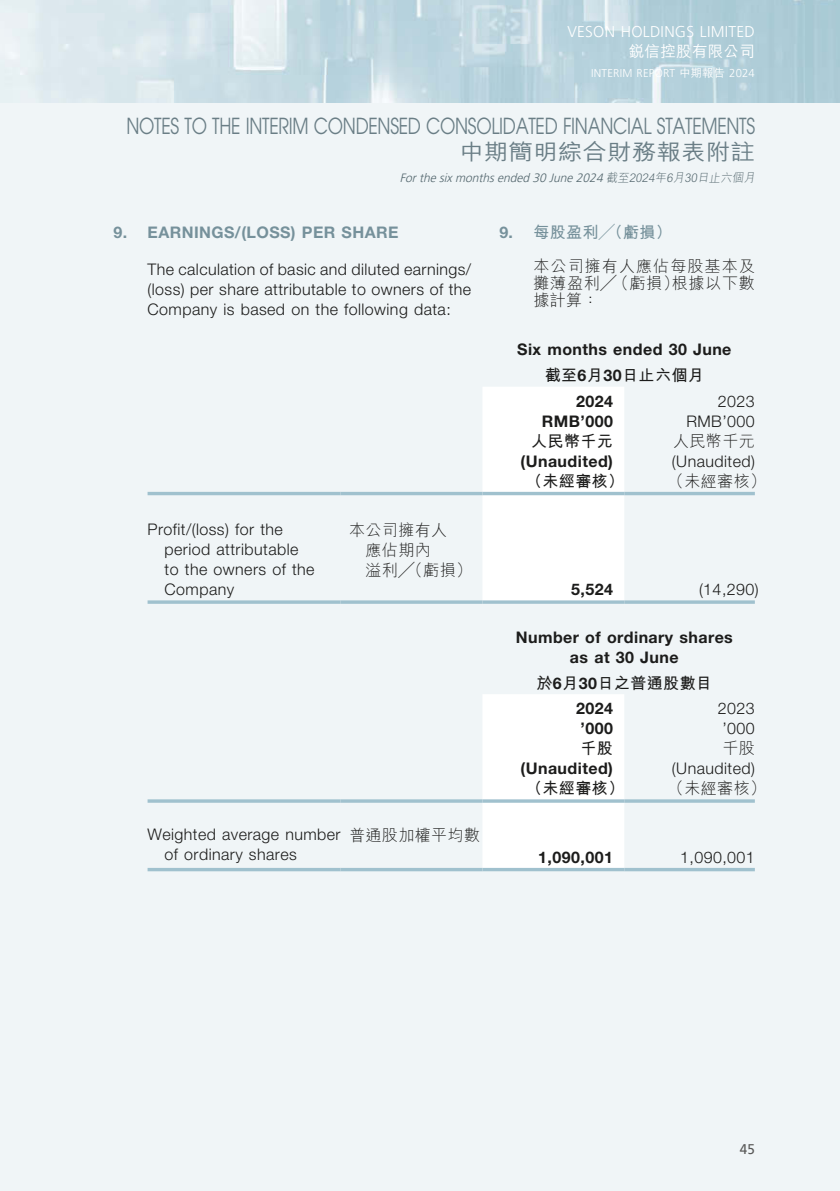
<style>
.page{position:relative;width:840px;height:1191px;background:#fff}
.page>*{position:absolute;margin:0;border:0;box-sizing:border-box;transform-origin:0 0}
.t1{font:22px "ITC Avant Garde Pro";letter-spacing:-.02em;color:#6a7e86;scale:.8 1}
.t2{font:500 22px "M Hei HK";letter-spacing:.015em;color:#6a7e86;scale:1.1 1}
.t3{font:300 16px/20px "Helvetica Neue LT Pro";letter-spacing:.025em;color:#1c1c1b}
.t4{font:700 16px/20px "Helvetica Neue LT Pro";letter-spacing:.025em;color:#1c1c1b;text-align:center}
.t5{font:300 16px/20px "M Hei HK";letter-spacing:.025em;color:#1c1c1b}
.t6{font:700 16px "M Hei HK";letter-spacing:.025em;color:#1c1c1b}
.t7{font:700 16px "Helvetica Neue LT Pro";letter-spacing:.025em;color:#76919b}
.t8{font:300 16px/34px "M Hei HK";letter-spacing:.07em;color:#1c1c1b}
.t9{font:300 16px/17px "M Hei HK";letter-spacing:.045em;color:#1c1c1b}
.t10{font:300 15.6px "Frutiger LT Pro";letter-spacing:.015em;color:#fff}
.t11{font:500 15.6px "M Hei HK";letter-spacing:.015em;color:#fff}
.t12{font:14px "Frutiger LT Pro";color:#575756;scale:.95 1}
.t13{font:italic 300 12px "Frutiger LT Pro";color:#54676e}
.t14{font:300 11.2px "Frutiger LT Pro";letter-spacing:.015em;color:#fff}
.s1{font-family:"M Hei HK";font-weight:500}
.s2{font-family:"M Hei HK";font-style:normal}
.s3{font-family:"Helvetica Neue LT Pro";font-weight:700;color:#76919b}
.s4{font-weight:700;color:#76919b}
.s5{font-family:"Helvetica Neue LT Pro"}
</style>
<div class="page">
<div style="left:0;top:0;width:839px;height:1191px;background:#f0f5f7"></div>
<img style="left:0;top:0;width:839px;height:102px">
<div style="left:482px;top:387px;width:142px;height:213px;background:#fff"></div>
<hr style="left:147px;top:492px;width:193px;height:3px;background:#a0c1ce">
<hr style="left:340px;top:492px;width:142px;height:3px;background:#a0c1ce">
<hr style="left:482px;top:492px;width:142px;height:3px;background:#a0c1ce">
<hr style="left:624px;top:492px;width:130px;height:3px;background:#a0c1ce">
<svg style="left:147px;top:600px;width:193px;height:4px"></svg>
<svg style="left:340px;top:600px;width:142px;height:4px"></svg>
<svg style="left:482px;top:600px;width:142px;height:4px"></svg>
<svg style="left:624px;top:600px;width:130px;height:4px"></svg>
<div style="left:482px;top:694px;width:142px;height:173px;background:#fff"></div>
<hr style="left:147px;top:799px;width:193px;height:3px;background:#a0c1ce">
<hr style="left:340px;top:799px;width:142px;height:3px;background:#a0c1ce">
<hr style="left:482px;top:799px;width:142px;height:3px;background:#a0c1ce">
<hr style="left:624px;top:799px;width:130px;height:3px;background:#a0c1ce">
<hr style="left:147px;top:868px;width:193px;height:3px;background:#a0c1ce">
<hr style="left:340px;top:868px;width:142px;height:3px;background:#a0c1ce">
<hr style="left:482px;top:868px;width:142px;height:3px;background:#a0c1ce">
<hr style="left:624px;top:868px;width:130px;height:3px;background:#a0c1ce">
<p class="t10" style="left:567px;top:22px;width:189px">VESON HOLDINGS LIMITED</p>
<p class="t11" style="left:628px;top:40px;width:127px">銳信控股有限公司</p>
<p class="t14" style="left:590px;top:66px;width:165px">INTERIM REPORT <span class="s1">中期報告</span> 2024</p>
<h1 class="t1" style="left:126px;top:112px;width:787px">NOTES TO THE INTERIM CONDENSED CONSOLIDATED FINANCIAL STATEMENTS</h1>
<h1 class="t2" style="left:459px;top:136px;width:270px">中期簡明綜合財務報表附註</h1>
<p class="t13" style="left:399px;top:171px;width:359px">Forthesixmonthsended 30 June2024 <span class="s2">截至2024年6月30日止六個月</span></p>
<p class="t7" style="left:113px;top:223px;width:286px">9. EARNINGS/(LOSS) PER SHARE</p>
<p class="t3" style="left:147px;top:259px;width:325px;text-align:justify">The calculation of basic and diluted earnings/ (loss) per share attributable to owners of the Company is based on the following data:</p>
<p class="t3" style="left:164px;top:519px;width:151px;text-indent:-17px">Profit/(loss) for the period attributable to the owners of the<br>Company</p>
<p class="t5" style="left:365px;top:520px;width:108px;text-indent:-16px">本公司擁有人<br>應佔期內<br>溢利╱（虧損）</p>
<p class="t3" style="left:164px;top:824px;width:177px;text-indent:-17px">Weighted average number of ordinary shares</p>
<p class="t5" style="left:349px;top:824px;width:133px">普通股加權平均數</p>
<p class="t8" style="left:533px;top:215px;width:223px;text-indent:-34px"><span class="s3">9.</span> <span class="s4">每股盈利╱（虧損）<br></span>本公司擁有人應佔每股基本及</p>
<p class="t9" style="left:533px;top:274px;width:223px">攤薄盈利╱（虧損）根據以下數據計算：</p>
<p class="t4" style="left:517px;top:339px;width:216px">Six months ended 30 June</p>
<p class="t6" style="left:544px;top:363px;width:160px">截至<span class="s5">6</span>月<span class="s5">30</span>日止六個月</p>
<p class="t4" style="left:575px;top:390px;width:38px">2024</p>
<p class="t3" style="left:717px;top:391px;width:38px">2023</p>
<p class="t4" style="left:541px;top:410px;width:73px">RMB’000</p>
<p class="t3" style="left:686px;top:411px;width:70px">RMB’000</p>
<p class="t6" style="left:531px;top:429px;width:83px">人民幣千元</p>
<p class="t5" style="left:672px;top:430px;width:83px">人民幣千元</p>
<p class="t4" style="left:520px;top:450px;width:94px">(Unaudited)</p>
<p class="t3" style="left:671px;top:451px;width:84px">(Unaudited)</p>
<p class="t6" style="left:525px;top:469px;width:100px">（未經審核）</p>
<p class="t5" style="left:667px;top:470px;width:100px">（未經審核）</p>
<p class="t4" style="left:571px;top:579px;width:43px">5,524</p>
<p class="t3" style="left:698px;top:579px;width:61px">(14,290)</p>
<p class="t4" style="left:515px;top:627px;width:218px">Number of ordinary shares as at 30 June</p>
<p class="t6" style="left:536px;top:671px;width:177px">於<span class="s5">6</span>月<span class="s5">30</span>日之普通股數目</p>
<p class="t4" style="left:575px;top:698px;width:38px">2024</p>
<p class="t3" style="left:717px;top:698px;width:38px">2023</p>
<p class="t4" style="left:580px;top:718px;width:34px">’000</p>
<p class="t3" style="left:722px;top:718px;width:34px">’000</p>
<p class="t6" style="left:580px;top:736px;width:34px">千股</p>
<p class="t5" style="left:722px;top:738px;width:34px">千股</p>
<p class="t4" style="left:520px;top:758px;width:94px">(Unaudited)</p>
<p class="t3" style="left:671px;top:758px;width:84px">(Unaudited)</p>
<p class="t6" style="left:526px;top:776px;width:100px">（未經審核）</p>
<p class="t5" style="left:667px;top:778px;width:100px">（未經審核）</p>
<p class="t4" style="left:538px;top:846px;width:76px">1,090,001</p>
<p class="t3" style="left:679px;top:846px;width:76px">1,090,001</p>
<p class="t12" style="left:739px;top:1140px;width:17px">45</p>
</div>
